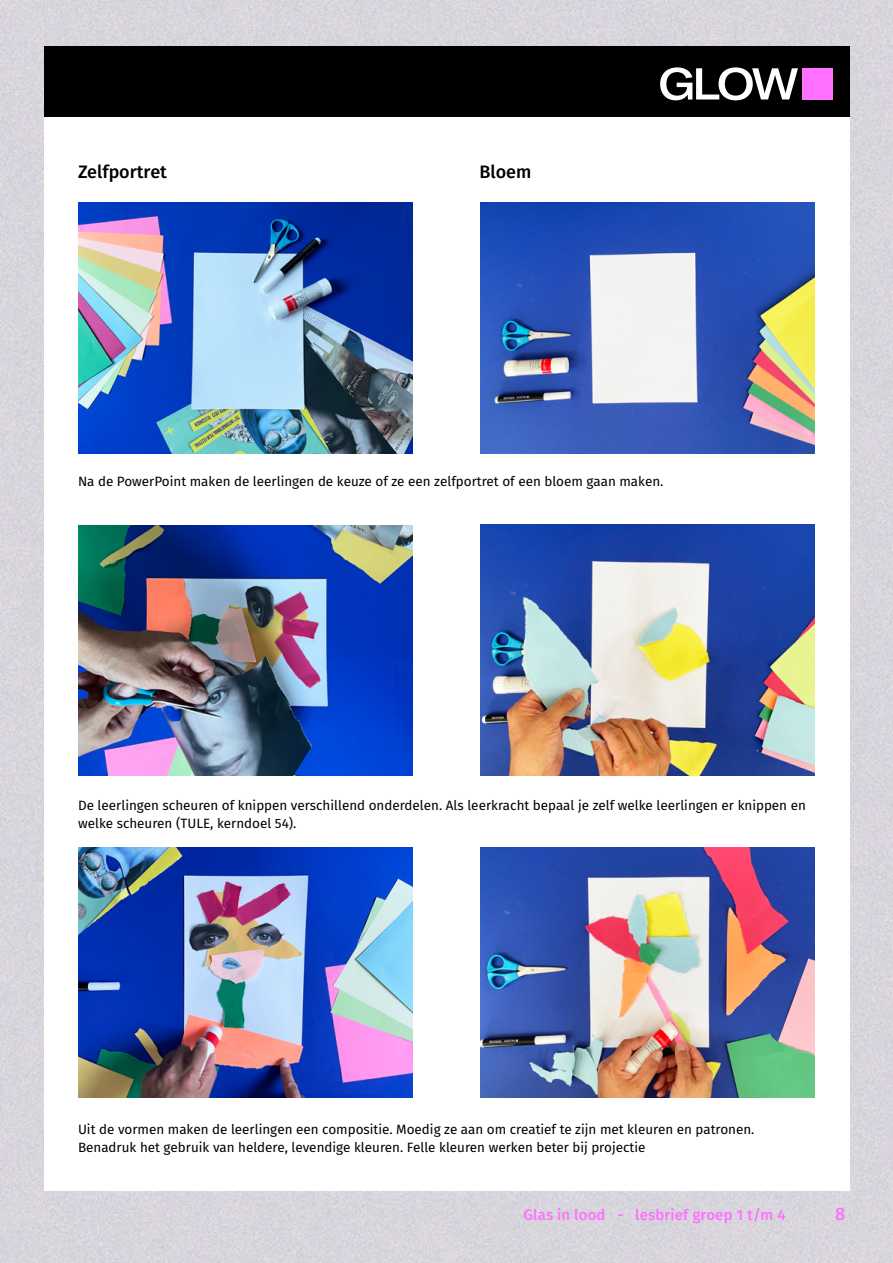
<style>
.page{position:relative;width:893px;height:1263px;background:#d8d5dc}
.page>*{position:absolute;margin:0;border:0;box-sizing:border-box;transform-origin:0 0}
.t1{font:500 18px "Fira Sans";color:#000}
.t2{font:500 18px "Fira Sans";color:#ff70ff}
.t3{font:500 15px "Fira Sans";letter-spacing:.01em;color:#ff70ff}
.t4{font:13.5px/18px "Fira Sans";color:#000}
</style>
<div class="page">
<div style="left:44px;top:46px;width:805px;height:1145px;background:#fff"></div>
<div style="left:44px;top:46px;width:805px;height:71px;background:#000"></div>
<svg style="left:660px;top:67px;width:138px;height:33px"></svg>
<div style="left:802px;top:68px;width:30px;height:31px;background:#ff70ff"></div>
<img style="left:78px;top:203px;width:334px;height:250px">
<img style="left:78px;top:525px;width:334px;height:251px">
<img style="left:78px;top:847px;width:334px;height:251px">
<img style="left:481px;top:203px;width:334px;height:250px">
<img style="left:481px;top:524px;width:334px;height:251px">
<img style="left:481px;top:847px;width:334px;height:251px">
<h1 class="t1" style="left:78px;top:158px;width:90px">Zelfportret</h1>
<h1 class="t1" style="left:479px;top:158px;width:53px">Bloem</h1>
<p class="t4" style="left:78px;top:472px;width:587px">Na de PowerPoint maken de leerlingen de keuze of ze een zelfportret of een bloem gaan maken.</p>
<p class="t4" style="left:78px;top:796px;width:729px">De leerlingen scheuren of knippen verschillend onderdelen. Als leerkracht bepaal je zelf welke leerlingen er knippen en welke scheuren (TULE, kerndoel 54).</p>
<p class="t4" style="left:78px;top:1120px;width:678px">Uit de vormen maken de leerlingen een compositie. Moedig ze aan om creatief te zijn met kleuren en patronen.<br>Benadruk het gebruik van heldere, levendige kleuren. Felle kleuren werken beter bij projectie</p>
<p class="t3" style="left:524px;top:1202px;width:264px">Glas in lood - lesbrief groep 1 t/m 4</p>
<h1 class="t2" style="left:835px;top:1199px;width:12px">8</h1>
</div>
